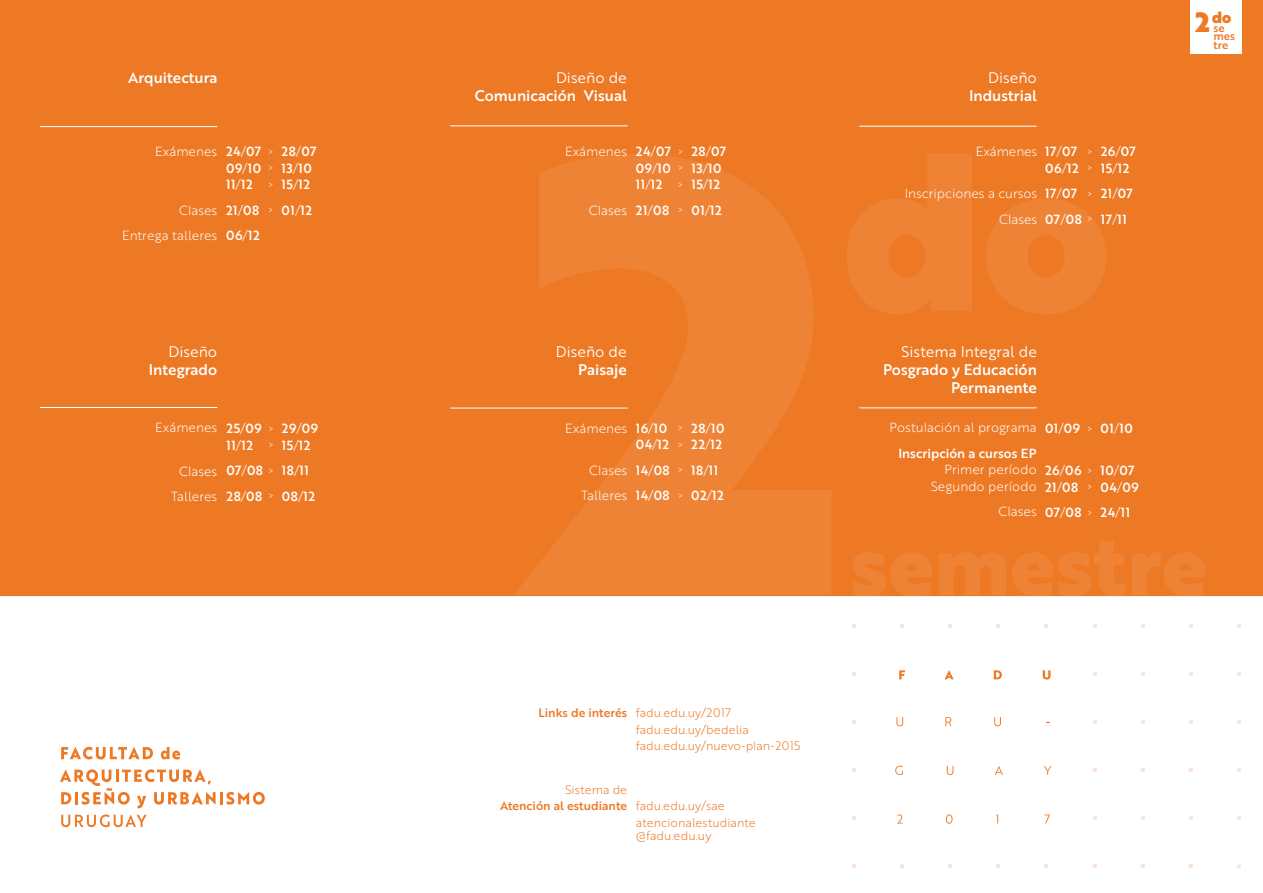
<style>
.page{position:relative;width:1263px;height:893px;background:#fff}
.page>*{position:absolute;margin:0;border:0;box-sizing:border-box;transform-origin:0 0}
.t1{font:15.75px "Brother 1816 Black";color:#ed7925}
.t2{font:15px/18px "Brother 1816 Medium";color:#fff;text-align:right}
.t3{font:15px "Brother 1816 Book";color:#fff}
.t4{font:12.9px/16.5px "Brother 1816 Medium";letter-spacing:.04em;color:#fff}
.t5{font:12.9px/25.5px "Brother 1816 Light";color:#fff;text-align:right}
.t6{font:12.9px "Brother 1816 Medium";color:#fff}
.t7{font:12px/16.5px "Brother 1816 Light";color:#ed7925}
.t8{font:12px "Brother 1816 Medium";color:#ed7925}
.t9{font:11.25px/8.6px "Brother 1816 Medium";color:#ed7925}
.s1{font-size:27.15px}
.s2{font-family:"Brother 1816 Light"}
.s3{font-family:"Brother 1816 Light";font-size:9px}
</style>
<div class="page">
<div style="left:0;top:0;width:1263px;height:596px;background:#ed7925"></div>
<svg style="left:61px;top:747px;width:92px;height:12px"></svg>
<svg style="left:161px;top:747px;width:19px;height:12px"></svg>
<svg style="left:60px;top:769px;width:205px;height:39px"></svg>
<svg style="left:61px;top:814px;width:86px;height:13px"></svg>
<hr style="left:450px;top:408px;width:177px;height:1px;background:#fff">
<hr style="left:450px;top:126px;width:177px;height:1px;background:#fff">
<hr style="left:40px;top:407px;width:177px;height:1px;background:#fff">
<hr style="left:40px;top:126px;width:177px;height:1px;background:#fff">
<hr style="left:859px;top:408px;width:177px;height:1px;background:#fff">
<hr style="left:859px;top:126px;width:177px;height:1px;background:#fff">
<svg style="left:1093px;top:720px;width:3px;height:4px"></svg>
<svg style="left:1141px;top:720px;width:3px;height:4px"></svg>
<svg style="left:1189px;top:720px;width:3px;height:4px"></svg>
<svg style="left:852px;top:720px;width:4px;height:4px"></svg>
<svg style="left:1237px;top:720px;width:4px;height:4px"></svg>
<svg style="left:1093px;top:768px;width:3px;height:4px"></svg>
<svg style="left:1141px;top:768px;width:3px;height:4px"></svg>
<svg style="left:1189px;top:768px;width:3px;height:4px"></svg>
<svg style="left:852px;top:768px;width:4px;height:4px"></svg>
<svg style="left:1237px;top:768px;width:4px;height:4px"></svg>
<svg style="left:1093px;top:816px;width:3px;height:4px"></svg>
<svg style="left:1141px;top:816px;width:3px;height:4px"></svg>
<svg style="left:1189px;top:816px;width:3px;height:4px"></svg>
<svg style="left:852px;top:816px;width:4px;height:4px"></svg>
<svg style="left:1237px;top:816px;width:4px;height:4px"></svg>
<svg style="left:948px;top:864px;width:4px;height:4px"></svg>
<svg style="left:996px;top:864px;width:4px;height:4px"></svg>
<svg style="left:1044px;top:864px;width:4px;height:4px"></svg>
<svg style="left:1093px;top:864px;width:3px;height:4px"></svg>
<svg style="left:1141px;top:864px;width:3px;height:4px"></svg>
<svg style="left:1189px;top:864px;width:3px;height:4px"></svg>
<svg style="left:852px;top:864px;width:4px;height:4px"></svg>
<svg style="left:1237px;top:864px;width:4px;height:4px"></svg>
<svg style="left:900px;top:864px;width:4px;height:4px"></svg>
<svg style="left:948px;top:624px;width:4px;height:4px"></svg>
<svg style="left:996px;top:624px;width:4px;height:4px"></svg>
<svg style="left:1044px;top:624px;width:4px;height:4px"></svg>
<svg style="left:1093px;top:624px;width:3px;height:4px"></svg>
<svg style="left:1093px;top:672px;width:3px;height:4px"></svg>
<svg style="left:1141px;top:624px;width:3px;height:4px"></svg>
<svg style="left:1189px;top:624px;width:3px;height:4px"></svg>
<svg style="left:852px;top:624px;width:4px;height:4px"></svg>
<svg style="left:1237px;top:624px;width:4px;height:4px"></svg>
<svg style="left:900px;top:624px;width:4px;height:4px"></svg>
<svg style="left:1141px;top:672px;width:3px;height:4px"></svg>
<svg style="left:1189px;top:672px;width:3px;height:4px"></svg>
<svg style="left:852px;top:672px;width:4px;height:4px"></svg>
<svg style="left:1237px;top:672px;width:4px;height:4px"></svg>
<svg style="left:899px;top:670px;width:6px;height:9px"></svg>
<svg style="left:944px;top:670px;width:10px;height:9px"></svg>
<svg style="left:994px;top:670px;width:8px;height:9px"></svg>
<svg style="left:1043px;top:670px;width:7px;height:9px"></svg>
<svg style="left:896px;top:717px;width:7px;height:9px"></svg>
<svg style="left:945px;top:717px;width:6px;height:9px"></svg>
<svg style="left:994px;top:717px;width:7px;height:9px"></svg>
<svg style="left:895px;top:766px;width:8px;height:9px"></svg>
<svg style="left:947px;top:766px;width:6px;height:9px"></svg>
<svg style="left:995px;top:766px;width:8px;height:9px"></svg>
<svg style="left:1044px;top:766px;width:7px;height:9px"></svg>
<svg style="left:897px;top:814px;width:6px;height:9px"></svg>
<svg style="left:946px;top:814px;width:6px;height:10px"></svg>
<svg style="left:1044px;top:814px;width:6px;height:9px"></svg>
<div style="left:1190px;top:0;width:52px;height:54px;background:#fff"></div>
<p class="t1" style="left:1195px;top:5px;width:38px"><span class="s1">2</span>do</p>
<p class="t9" style="left:1213px;top:23px;width:23px">se mes tre</p>
<p class="t2" style="left:128px;top:68px;width:91px">Arquitectura</p>
<p class="t3" style="left:556px;top:67px;width:72px">Diseño de</p>
<p class="t2" style="left:475px;top:86px;width:153px">Comunicación Visual</p>
<p class="t3" style="left:988px;top:67px;width:50px">Diseño</p>
<p class="t2" style="left:969px;top:86px;width:69px">Industrial</p>
<p class="t5" style="left:155px;top:138px;width:63px">Exámenes</p>
<p class="t5" style="left:122px;top:197px;width:97px">Clases<br>Entrega talleres</p>
<p class="t4" style="left:226px;top:143px;width:92px">24<span class="s2">/</span>07 <span class="s3">&gt;</span> 28<span class="s2">/</span>07<br>09<span class="s2">/</span>10 <span class="s3">&gt;</span> 13<span class="s2">/</span>10<br>11<span class="s2">/</span>12 <span class="s3">&gt;</span> 15<span class="s2">/</span>12</p>
<p class="t4" style="left:226px;top:197px;width:88px;line-height:25.5px">21<span class="s2">/</span>08 <span class="s3">&gt;</span> 01<span class="s2">/</span>12<br>06<span class="s2">/</span>12</p>
<p class="t5" style="left:565px;top:138px;width:63px">Exámenes</p>
<p class="t5" style="left:589px;top:197px;width:40px">Clases</p>
<p class="t4" style="left:636px;top:143px;width:92px">24<span class="s2">/</span>07 <span class="s3">&gt;</span> 28<span class="s2">/</span>07<br>09<span class="s2">/</span>10 <span class="s3">&gt;</span> 13<span class="s2">/</span>10<br>11<span class="s2">/</span>12 <span class="s3">&gt;</span> 15<span class="s2">/</span>12</p>
<p class="t4" style="left:636px;top:201px;width:88px">21<span class="s2">/</span>08 <span class="s3">&gt;</span> 01<span class="s2">/</span>12</p>
<p class="t5" style="left:976px;top:138px;width:63px">Exámenes</p>
<p class="t5" style="left:905px;top:180px;width:134px">Inscripciones a cursos<br>Clases</p>
<p class="t4" style="left:1045px;top:143px;width:92px">17<span class="s2">/</span>07 <span class="s3">&gt;</span> 26<span class="s2">/</span>07<br>06<span class="s2">/</span>12 <span class="s3">&gt;</span> 15<span class="s2">/</span>12</p>
<p class="t4" style="left:1045px;top:181px;width:89px;line-height:25.5px">17<span class="s2">/</span>07 <span class="s3">&gt;</span> 21<span class="s2">/</span>07<br>07<span class="s2">/</span>08 <span class="s3">&gt;</span> 17<span class="s2">/</span>11</p>
<p class="t3" style="left:169px;top:341px;width:50px">Diseño</p>
<p class="t2" style="left:149px;top:360px;width:70px">Integrado</p>
<p class="t3" style="left:556px;top:341px;width:72px">Diseño de</p>
<p class="t2" style="left:578px;top:360px;width:50px">Paisaje</p>
<p class="t3" style="left:902px;top:341px;width:137px">Sistema Integral de</p>
<p class="t2" style="left:883px;top:360px;width:155px">Posgrado y Educación<br>Permanente</p>
<p class="t5" style="left:155px;top:414px;width:63px">Exámenes</p>
<p class="t5" style="left:171px;top:458px;width:48px">Clases<br>Talleres</p>
<p class="t4" style="left:226px;top:420px;width:93px">25<span class="s2">/</span>09 <span class="s3">&gt;</span> 29<span class="s2">/</span>09<br>11<span class="s2">/</span>12 <span class="s3">&gt;</span> 15<span class="s2">/</span>12</p>
<p class="t4" style="left:226px;top:457px;width:90px;line-height:25.5px">07<span class="s2">/</span>08 <span class="s3">&gt;</span> 18<span class="s2">/</span>11<br>28<span class="s2">/</span>08 <span class="s3">&gt;</span> 08<span class="s2">/</span>12</p>
<p class="t5" style="left:565px;top:415px;width:63px">Exámenes</p>
<p class="t5" style="left:581px;top:457px;width:48px">Clases<br>Talleres</p>
<p class="t4" style="left:636px;top:420px;width:90px">16<span class="s2">/</span>10 <span class="s3">&gt;</span> 28<span class="s2">/</span>10<br>04<span class="s2">/</span>12 <span class="s3">&gt;</span> 22<span class="s2">/</span>12</p>
<p class="t4" style="left:636px;top:457px;width:90px;line-height:25.5px">14<span class="s2">/</span>08 <span class="s3">&gt;</span> 18<span class="s2">/</span>11<br>14<span class="s2">/</span>08 <span class="s3">&gt;</span> 02<span class="s2">/</span>12</p>
<p class="t5" style="left:889px;top:414px;width:149px">Postulación al programa</p>
<p class="t6" style="left:898px;top:443px;width:140px">Inscripción a cursos EP</p>
<p class="t5" style="left:931px;top:461px;width:107px;line-height:16.5px">Primer período<br>Segundo período</p>
<p class="t5" style="left:999px;top:498px;width:40px">Clases</p>
<p class="t4" style="left:1045px;top:420px;width:89px">01<span class="s2">/</span>09 <span class="s3">&gt;</span> 01<span class="s2">/</span>10</p>
<p class="t4" style="left:1045px;top:462px;width:95px">26<span class="s2">/</span>06 <span class="s3">&gt;</span> 10<span class="s2">/</span>07<br>21<span class="s2">/</span>08 <span class="s3">&gt;</span> 04<span class="s2">/</span>09</p>
<p class="t4" style="left:1045px;top:504px;width:87px">07<span class="s2">/</span>08 <span class="s3">&gt;</span> 24<span class="s2">/</span>11</p>
<p class="t8" style="left:539px;top:704px;width:90px">Links de interés</p>
<p class="t7" style="left:636px;top:704px;width:166px">fadu.edu.uy/2017 fadu.edu.uy/bedelia fadu.edu.uy/nuevo-plan-2015</p>
<p class="t7" style="left:565px;top:781px;width:63px">Sistema de</p>
<p class="t8" style="left:500px;top:797px;width:129px">Atención al estudiante</p>
<p class="t7" style="left:636px;top:797px;width:121px">fadu.edu.uy/sae atencionalestudiante</p>
<p class="t7" style="left:636px;top:827px;width:77px">@fadu.edu.uy</p>
</div>
